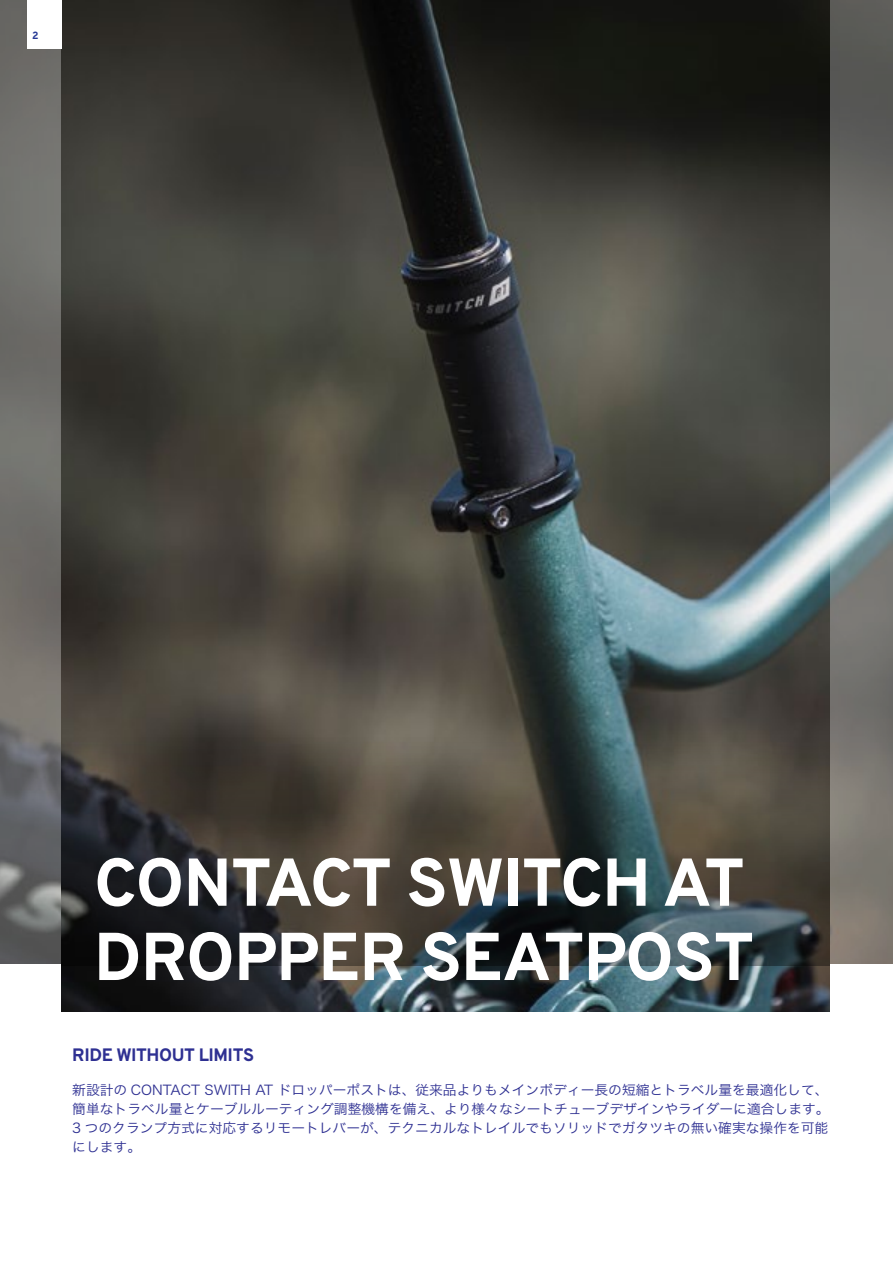
<style>
.page{position:relative;width:893px;height:1263px;background:#fff}
.page>*{position:absolute;margin:0;border:0;box-sizing:border-box;transform-origin:0 0}
.t1{font:800 67.5px/74.2px "Overpass";letter-spacing:-.015em;color:#fff}
.t2{font:800 18px "Overpass";letter-spacing:-.025em;color:#2e3092}
.t3{font:13.5px/18.9px "Hira Kaku Std W3";color:#2e3092;text-align:justify}
.t4{font:800 10.5px "Overpass";color:#273996}
</style>
<div class="page">
<img style="left:0;top:0;width:893px;height:963px">
<img style="left:61px;top:0;width:768px;height:1012px">
<svg style="left:61px;top:638px;width:768px;height:328px;background:#42433e"></svg>
<div style="left:27px;top:0;width:34px;height:49px;background:#fff"></div>
<p class="t4" style="left:32px;top:28px;width:8px">2</p>
<h1 class="t1" style="left:94px;top:845px;width:662px">CONTACT SWITCH AT<br>DROPPER SEATPOST</h1>
<h2 class="t2" style="left:72px;top:1042px;width:183px">RIDE WITHOUT LIMITS</h2>
<p class="t3" style="left:72px;top:1080px;width:759px">新設計の CONTACT SWITH AT ドロッパーポストは、従来品よりもメインボディー長の短縮とトラベル量を最適化して、簡単なトラベル量とケーブルルーティング調整機構を備え、より様々なシートチューブデザインやライダーに適合します。3 つのクランプ方式に対応するリモートレバーが、テクニカルなトレイルでもソリッドでガタツキの無い確実な操作を可能にします。</p>
</div>
